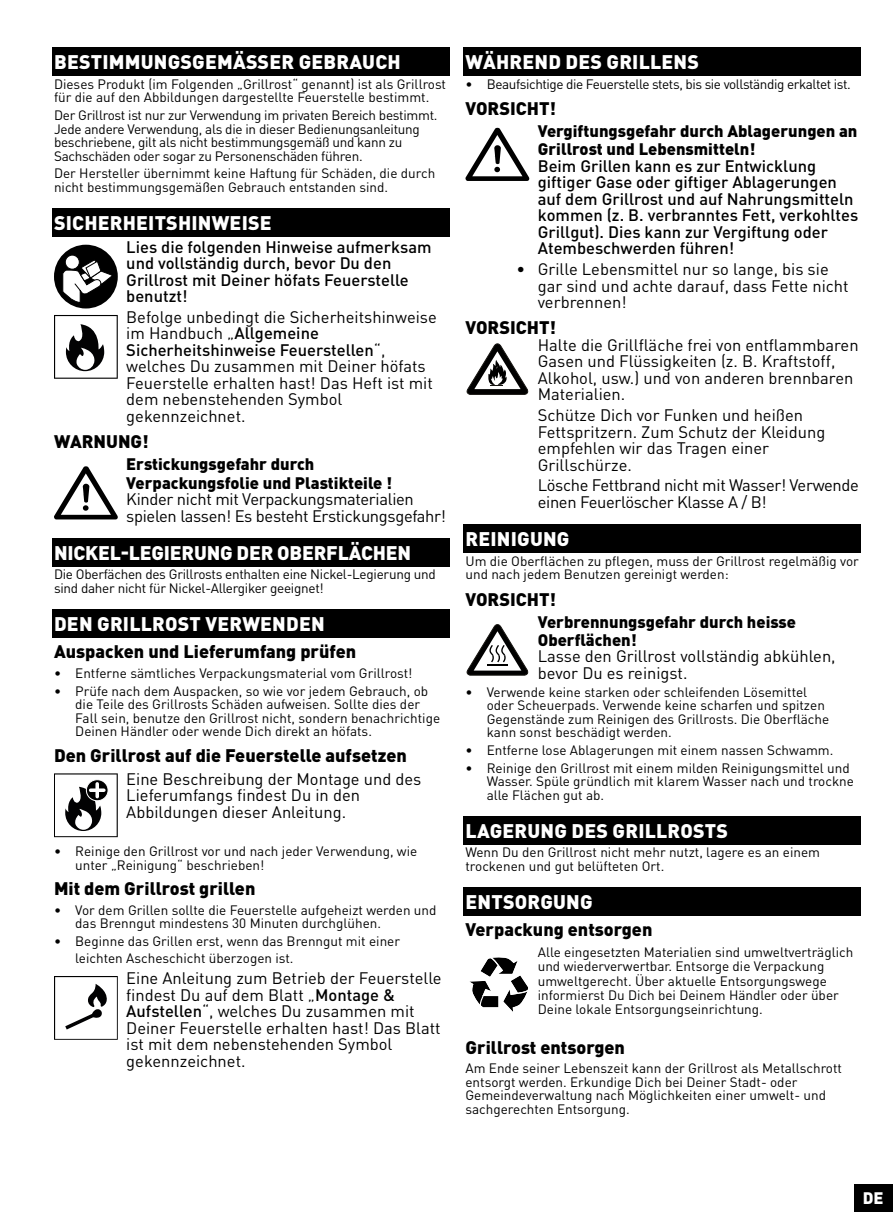
<style>
.page{position:relative;width:893px;height:1212px;background:#fff}
.page>*{position:absolute;margin:0;border:0;box-sizing:border-box;transform-origin:0 0}
.t1{font:900 19.5px "DIN Pro";letter-spacing:.01em;color:#fff}
.t2{font:900 19.5px "DIN Pro";letter-spacing:-.01em;color:#fff}
.t3{font:900 18px "DIN Pro";color:#000}
.t4{font:16.5px/16.5px "DIN Pro";color:#000}
.t5{font:500 16.5px/16.5px "DIN Pro";color:#000}
.t6{font:900 16.5px/18px "DIN Pro";color:#000}
.t7{font:16.5px/16.5px "DIN Pro";letter-spacing:-.02em;color:#000}
.t8{font:900 16.5px "DIN Pro";color:#fff}
.t9{font:13.5px/13.5px "DIN Pro";color:#000}
.t10{font:13.5px/13.5px "DIN Pro";letter-spacing:-.02em;color:#000}
.t11{font:13.5px "DIN Pro";letter-spacing:-.03em;color:#000}
.s1{font-weight:500}
</style>
<div class="page">
<div style="left:52px;top:48px;width:398px;height:28px;background:#000"></div>
<div style="left:52px;top:209px;width:398px;height:28px;background:#000"></div>
<div style="left:52px;top:538px;width:398px;height:28px;background:#000"></div>
<div style="left:52px;top:610px;width:398px;height:28px;background:#000"></div>
<div style="left:463px;top:48px;width:398px;height:28px;background:#000"></div>
<div style="left:463px;top:525px;width:398px;height:28px;background:#000"></div>
<div style="left:463px;top:816px;width:398px;height:28px;background:#000"></div>
<div style="left:463px;top:888px;width:398px;height:28px;background:#000"></div>
<div style="left:54px;top:245px;width:64px;height:63px;background:#000;border-radius:50%"></div>
<div style="left:65px;top:255px;width:14px;height:14px;background:#fff;border-radius:50%"></div>
<div style="left:65px;top:255px;width:15px;height:15px;border:1px solid #000;border-radius:50%"></div>
<svg style="left:62px;top:259px;width:52px;height:44px"></svg>
<svg style="left:54px;top:315px;width:64px;height:64px"></svg>
<svg style="left:54px;top:466px;width:64px;height:53px"></svg>
<svg style="left:54px;top:773px;width:64px;height:64px"></svg>
<svg style="left:86px;top:780px;width:22px;height:21px"></svg>
<div style="left:86px;top:779px;width:22px;height:22px;border:1px solid #fff;border-radius:50%"></div>
<svg style="left:91px;top:788px;width:13px;height:4px"></svg>
<svg style="left:95px;top:784px;width:4px;height:13px"></svg>
<svg style="left:54px;top:976px;width:64px;height:64px"></svg>
<svg style="left:465px;top:128px;width:64px;height:53px"></svg>
<svg style="left:466px;top:344px;width:62px;height:51px"></svg>
<svg style="left:466px;top:624px;width:62px;height:51px"></svg>
<svg style="left:469px;top:957px;width:59px;height:55px"></svg>
<div style="left:855px;top:1185px;width:38px;height:27px;background:#000"></div>
<h1 class="t1" style="left:54px;top:49px;width:348px">BESTIMMUNGSGEMÄSSER GEBRAUCH</h1>
<p class="t9" style="left:54px;top:77px;width:394px">Dieses Produkt (im Folgenden „Grillrost“ genannt) ist als Grillrost für die auf den Abbildungen dargestellte Feuerstelle bestimmt.</p>
<p class="t10" style="left:54px;top:108px;width:385px">Der Grillrost ist nur zur Verwendung im privaten Bereich bestimmt.<br>Jede andere Verwendung, als die in dieser Bedienungsanleitung beschriebene, gilt als nicht bestimmungsgemäß und kann zu Sachschäden oder sogar zu Personenschäden führen.</p>
<p class="t9" style="left:54px;top:166px;width:383px">Der Hersteller übernimmt keine Haftung für Schäden, die durch nicht bestimmungsgemäßen Gebrauch entstanden sind.</p>
<h1 class="t1" style="left:54px;top:209px;width:219px">SICHERHEITSHINWEISE</h1>
<p class="t5" style="left:126px;top:238px;width:307px">Lies die folgenden Hinweise aufmerksam und vollständig durch, bevor Du den<br>Grillrost mit Deiner höfats Feuerstelle benutzt!</p>
<p class="t4" style="left:126px;top:308px;width:312px">Befolge unbedingt die Sicherheitshinweise im Handbuch „<span class="s1">Allgemeine Sicherheitshinweise Feuerstellen</span>“, welches Du zusammen mit Deiner höfats Feuerstelle erhalten hast! Das Heft ist mit dem nebenstehenden Symbol gekennzeichnet.</p>
<h2 class="t3" style="left:54px;top:429px;width:96px">WARNUNG!</h2>
<p class="t6" style="left:126px;top:455px;width:267px">Erstickungsgefahr durch<br>Verpackungsfolie und Plastikteile !</p>
<p class="t7" style="left:126px;top:490px;width:321px">Kinder nicht mit Verpackungsmaterialien spielen lassen! Es besteht Erstickungsgefahr!</p>
<h1 class="t2" style="left:54px;top:539px;width:359px">NICKEL-LEGIERUNG DER OBERFLÄCHEN</h1>
<p class="t10" style="left:54px;top:567px;width:383px">Die Oberfächen des Grillrosts enthalten eine Nickel-Legierung und sind daher nicht für Nickel-Allergiker geeignet!</p>
<h1 class="t1" style="left:54px;top:611px;width:272px">DEN GRILLROST VERWENDEN</h1>
<h2 class="t3" style="left:54px;top:639px;width:304px">Auspacken und Lieferumfang prüfen</h2>
<p class="t9" style="left:54px;top:666px;width:360px">• Entferne sämtliches Verpackungsmaterial vom Grillrost!</p>
<p class="t9" style="left:75px;top:684px;width:366px;text-indent:-21px">• Prüfe nach dem Auspacken, so wie vor jedem Gebrauch, ob die Teile des Grillrosts Schäden aufweisen. Sollte dies der Fall sein, benutze den Grillrost nicht, sondern benachrichtige Deinen Händler oder wende Dich direkt an höfats.</p>
<h2 class="t3" style="left:54px;top:743px;width:354px">Den Grillrost auf die Feuerstelle aufsetzen</h2>
<p class="t4" style="left:126px;top:770px;width:297px">Eine Beschreibung der Montage und des<br>Lieferumfangs findest Du in den<br>Abbildungen dieser Anleitung.</p>
<p class="t9" style="left:75px;top:844px;width:344px;text-indent:-21px">• Reinige den Grillrost vor und nach jeder Verwendung, wie unter „Reinigung“ beschrieben!</p>
<h2 class="t3" style="left:54px;top:876px;width:203px">Mit dem Grillrost grillen</h2>
<p class="t9" style="left:75px;top:902px;width:363px;text-indent:-21px">• Vor dem Grillen sollte die Feuerstelle aufgeheizt werden und das Brenngut mindestens 30 Minuten durchglühen.</p>
<p class="t9" style="left:75px;top:932px;width:326px;line-height:17.2px;text-indent:-21px">• Beginne das Grillen erst, wenn das Brenngut mit einer leichten Ascheschicht überzogen ist.</p>
<p class="t4" style="left:126px;top:969px;width:317px">Eine Anleitung zum Betrieb der Feuerstelle findest Du auf dem Blatt „<span class="s1">Montage &amp; Aufstellen</span>“, welches Du zusammen mit Deiner Feuerstelle erhalten hast! Das Blatt ist mit dem nebenstehenden Symbol gekennzeichnet.</p>
<h1 class="t1" style="left:466px;top:49px;width:235px">WÄHREND DES GRILLENS</h1>
<p class="t11" style="left:465px;top:75px;width:387px">• Beaufsichtige die Feuerstelle stets, bis sie vollständig erkaltet ist.</p>
<h2 class="t3" style="left:465px;top:96px;width:92px">VORSICHT!</h2>
<p class="t6" style="left:538px;top:122px;width:321px">Vergiftungsgefahr durch Ablagerungen an<br>Grillrost und Lebensmitteln!</p>
<p class="t5" style="left:538px;top:157px;width:322px">Beim Grillen kann es zur Entwicklung giftiger Gase oder giftiger Ablagerungen auf dem Grillrost und auf Nahrungsmitteln kommen (z. B. verbranntes Fett, verkohltes Grillgut). Dies kann zur Vergiftung oder Atembeschwerden führen!</p>
<p class="t4" style="left:538px;top:260px;width:312px;text-indent:-21px">• Grille Lebensmittel nur so lange, bis sie gar sind und achte darauf, dass Fette nicht verbrennen!</p>
<h2 class="t3" style="left:465px;top:316px;width:92px">VORSICHT!</h2>
<p class="t4" style="left:538px;top:336px;width:322px">Halte die Grillfläche frei von entflammbaren Gasen und Flüssigkeiten (z. B. Kraftstoff, Alkohol, usw.) und von anderen brennbaren Materialien.</p>
<p class="t4" style="left:538px;top:406px;width:289px">Schütze Dich vor Funken und heißen<br>Fettspritzern. Zum Schutz der Kleidung empfehlen wir das Tragen einer<br>Grillschürze.</p>
<p class="t7" style="left:538px;top:476px;width:323px">Lösche Fettbrand nicht mit Wasser! Verwende einen Feuerlöscher Klasse A / B!</p>
<h1 class="t1" style="left:466px;top:526px;width:105px">REINIGUNG</h1>
<p class="t9" style="left:465px;top:554px;width:395px">Um die Oberflächen zu pflegen, muss der Grillrost regelmäßig vor und nach jedem Benutzen gereinigt werden:</p>
<h2 class="t3" style="left:465px;top:587px;width:92px">VORSICHT!</h2>
<p class="t6" style="left:538px;top:612px;width:260px">Verbrennungsgefahr durch heisse<br>Oberflächen!</p>
<p class="t4" style="left:538px;top:647px;width:299px">Lasse den Grillrost vollständig abkühlen, bevor Du es reinigst.</p>
<p class="t9" style="left:487px;top:684px;width:344px;text-indent:-21px">• Verwende keine starken oder schleifenden Lösemittel oder Scheuerpads. Verwende keine scharfen und spitzen Gegenstände zum Reinigen des Grillrosts. Die Oberfläche kann sonst beschädigt werden.</p>
<p class="t9" style="left:465px;top:743px;width:369px">• Entferne lose Ablagerungen mit einem nassen Schwamm.</p>
<p class="t9" style="left:487px;top:760px;width:369px;text-indent:-21px">• Reinige den Grillrost mit einem milden Reinigungsmittel und<br>Wasser. Spüle gründlich mit klarem Wasser nach und trockne alle Flächen gut ab.</p>
<h1 class="t1" style="left:466px;top:817px;width:264px">LAGERUNG DES GRILLROSTS</h1>
<p class="t9" style="left:465px;top:845px;width:356px">Wenn Du den Grillrost nicht mehr nutzt, lagere es an einem trockenen und gut belüfteten Ort.</p>
<h1 class="t1" style="left:466px;top:889px;width:129px">ENTSORGUNG</h1>
<h2 class="t3" style="left:465px;top:917px;width:188px">Verpackung entsorgen</h2>
<p class="t9" style="left:538px;top:944px;width:317px;line-height:14.2px">Alle eingesetzten Materialien sind umweltverträglich und wiederverwertbar. Entsorge die Verpackung umweltgerecht. Über aktuelle Entsorgungswege informierst Du Dich bei Deinem Händler oder über Deine lokale Entsorgungseinrichtung.</p>
<h2 class="t3" style="left:465px;top:1035px;width:161px">Grillrost entsorgen</h2>
<p class="t9" style="left:465px;top:1061px;width:378px">Am Ende seiner Lebenszeit kann der Grillrost als Metallschrott entsorgt werden. Erkundige Dich bei Deiner Stadt- oder Gemeindeverwaltung nach Möglichkeiten einer umwelt- und sachgerechten Entsorgung.</p>
<p class="t8" style="left:863px;top:1187px;width:22px">DE</p>
</div>
